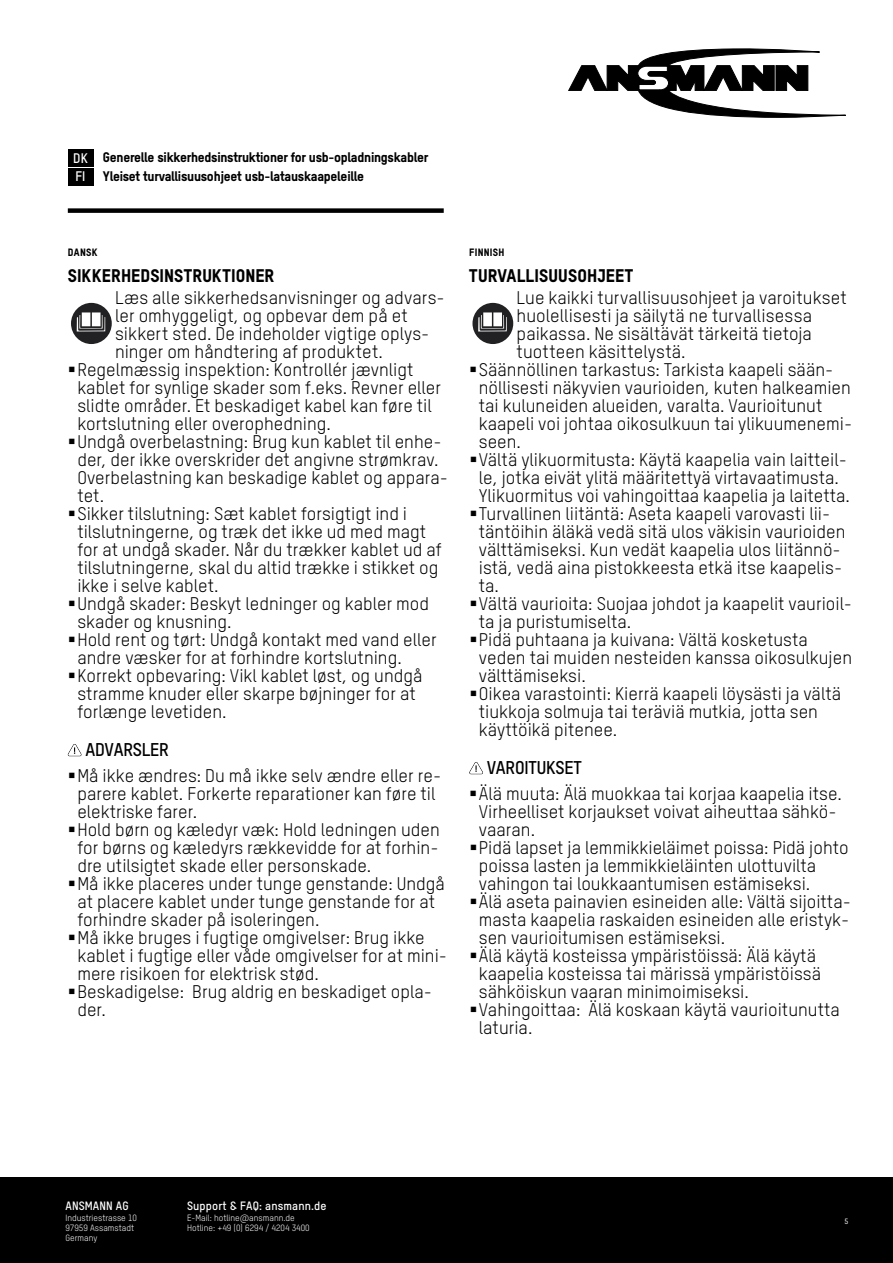
<style>
.page{position:relative;width:893px;height:1263px;background:#fff}
.page>*{position:absolute;margin:0;border:0;box-sizing:border-box;transform-origin:0 0}
.t1{font:18px/18px "TSTARPRO";color:#000}
.t2{font:800 18px "TSTARPRO";letter-spacing:.005em;color:#000}
.t3{font:18px "T Star Pro Bold";letter-spacing:-.01em;color:#000}
.t4{font:13.5px/19px "T Star Pro Heavy";letter-spacing:-.02em;color:#000}
.t5{font:13.5px/18.8px "T Star Pro Bold";color:#fff}
.t6{font:11.7px "T Star Pro Bold";letter-spacing:.01em;color:#fff}
.t7{font:800 10.5px "TSTARPRO";letter-spacing:.03em;color:#000}
.t8{font:8.85px/10.2px "T Star Pro Regular";color:#fff}
.t9{font:7.5px "T Star Pro Medium";color:#fff}
</style>
<div class="page">
<div style="left:0;top:1178px;width:893px;height:85px;background:#000"></div>
<svg style="left:569px;top:49px;width:277px;height:68px"></svg>
<svg style="left:71px;top:303px;width:41px;height:41px"></svg>
<svg style="left:68px;top:744px;width:13px;height:12px"></svg>
<svg style="left:472px;top:303px;width:41px;height:41px"></svg>
<svg style="left:469px;top:762px;width:14px;height:12px"></svg>
<div style="left:68px;top:208px;width:376px;height:5px;background:#000"></div>
<div style="left:68px;top:149px;width:25px;height:17px;background:#000"></div>
<div style="left:68px;top:168px;width:25px;height:17px;background:#000"></div>
<p class="t5" style="left:73px;top:147px;width:16px">DK<br>FI</p>
<p class="t4" style="left:103px;top:147px;width:327px">Generelle sikkerhedsinstruktioner for usb-opladningskabler<br>Yleiset turvallisuusohjeet usb-latauskaapeleille</p>
<p class="t7" style="left:68px;top:245px;width:31px">DANSK</p>
<p class="t2" style="left:68px;top:263px;width:208px">SIKKERHEDSINSTRUKTIONER</p>
<p class="t1" style="left:115px;top:288px;width:331px">Læs alle sikkerhedsanvisninger og advars&shy;ler omhyggeligt, og opbevar dem på et sikkert sted. De indeholder vigtige oplys&shy;ninger om håndtering af produktet.</p>
<p class="t1" style="left:77px;top:360px;width:365px;text-indent:-10px">▪Regelmæssig inspektion: Kontrollér jævnligt kablet for synlige skader som f.eks. Revner eller slidte områder. Et beskadiget kabel kan føre til kortslutning eller overophedning.</p>
<p class="t1" style="left:77px;top:432px;width:372px;text-indent:-10px">▪Undgå overbelastning: Brug kun kablet til enhe&shy;der, der ikke overskrider det angivne strømkrav.<br>Overbelastning kan beskadige kablet og appara&shy;tet.</p>
<p class="t1" style="left:77px;top:504px;width:366px;text-indent:-10px">▪Sikker tilslutning: Sæt kablet forsigtigt ind i tilslutningerne, og træk det ikke ud med magt for at undgå skader. Når du trækker kablet ud af tilslutningerne, skal du altid trække i stikket og ikke i selve kablet.</p>
<p class="t1" style="left:77px;top:594px;width:353px;text-indent:-10px">▪Undgå skader: Beskyt ledninger og kabler mod skader og knusning.</p>
<p class="t1" style="left:77px;top:630px;width:361px;text-indent:-10px">▪Hold rent og tørt: Undgå kontakt med vand eller andre væsker for at forhindre kortslutning.</p>
<p class="t1" style="left:77px;top:666px;width:346px;text-indent:-10px">▪Korrekt opbevaring: Vikl kablet løst, og undgå stramme knuder eller skarpe bøjninger for at forlænge levetiden.</p>
<p class="t3" style="left:85px;top:736px;width:85px">ADVARSLER</p>
<p class="t1" style="left:77px;top:765px;width:365px;text-indent:-10px">▪Må ikke ændres: Du må ikke selv ændre eller re&shy;parere kablet. Forkerte reparationer kan føre til elektriske farer.</p>
<p class="t1" style="left:77px;top:819px;width:364px;text-align:justify;text-indent:-10px">▪Hold børn og kæledyr væk: Hold ledningen uden for børns og kæledyrs rækkevidde for at forhin&shy;dre utilsigtet skade eller personskade.</p>
<p class="t1" style="left:77px;top:873px;width:369px;text-indent:-10px">▪Må ikke placeres under tunge genstande: Undgå at placere kablet under tunge genstande for at forhindre skader på isoleringen.</p>
<p class="t1" style="left:77px;top:927px;width:371px;text-indent:-10px">▪Må ikke bruges i fugtige omgivelser: Brug ikke kablet i fugtige eller våde omgivelser for at mini&shy;mere risikoen for elektrisk stød.</p>
<p class="t1" style="left:77px;top:981px;width:356px;text-indent:-10px">▪Beskadigelse: Brug aldrig en beskadiget opla&shy;der.</p>
<p class="t7" style="left:469px;top:245px;width:37px">FINNISH</p>
<p class="t2" style="left:469px;top:263px;width:165px">TURVALLISUUSOHJEET</p>
<p class="t1" style="left:517px;top:288px;width:332px">Lue kaikki turvallisuusohjeet ja varoitukset huolellisesti ja säilytä ne turvallisessa paikassa. Ne sisältävät tärkeitä tietoja tuotteen käsittelystä.</p>
<p class="t1" style="left:479px;top:360px;width:375px;text-indent:-10px">▪Säännöllinen tarkastus: Tarkista kaapeli sään&shy;nöllisesti näkyvien vaurioiden, kuten halkeamien tai kuluneiden alueiden, varalta. Vaurioitunut kaapeli voi johtaa oikosulkuun tai ylikuumenemi&shy;seen.</p>
<p class="t1" style="left:469px;top:450px;width:382px;text-align:center">▪Vältä ylikuormitusta: Käytä kaapelia vain laitteil&shy;le, jotka eivät ylitä määritettyä virtavaatimusta.<br>Ylikuormitus voi vahingoittaa kaapelia ja laitetta.</p>
<p class="t1" style="left:479px;top:504px;width:368px;text-indent:-10px">▪Turvallinen liitäntä: Aseta kaapeli varovasti lii&shy;täntöihin äläkä vedä sitä ulos väkisin vaurioiden välttämiseksi. Kun vedät kaapelia ulos liitännö&shy;istä, vedä aina pistokkeesta etkä itse kaapelis&shy;ta.</p>
<p class="t1" style="left:479px;top:594px;width:375px;text-indent:-10px">▪Vältä vaurioita: Suojaa johdot ja kaapelit vaurioil&shy;ta ja puristumiselta.</p>
<p class="t1" style="left:479px;top:630px;width:375px;text-indent:-10px">▪Pidä puhtaana ja kuivana: Vältä kosketusta veden tai muiden nesteiden kanssa oikosulkujen välttämiseksi.</p>
<p class="t1" style="left:479px;top:684px;width:364px;text-indent:-10px">▪Oikea varastointi: Kierrä kaapeli löysästi ja vältä tiukkoja solmuja tai teräviä mutkia, jotta sen käyttöikä pitenee.</p>
<p class="t3" style="left:487px;top:754px;width:97px">VAROITUKSET</p>
<p class="t1" style="left:479px;top:783px;width:365px;text-indent:-10px">▪Älä muuta: Älä muokkaa tai korjaa kaapelia itse.<br>Virheelliset korjaukset voivat aiheuttaa sähkö&shy;vaaran.</p>
<p class="t1" style="left:479px;top:837px;width:371px;text-indent:-10px">▪Pidä lapset ja lemmikkieläimet poissa: Pidä johto poissa lasten ja lemmikkieläinten ulottuvilta vahingon tai loukkaantumisen estämiseksi.</p>
<p class="t1" style="left:479px;top:891px;width:373px;text-align:justify;text-indent:-10px">▪Älä aseta painavien esineiden alle: Vältä sijoitta&shy;masta kaapelia raskaiden esineiden alle eristyk&shy;sen vaurioitumisen estämiseksi.</p>
<p class="t1" style="left:479px;top:945px;width:344px;text-indent:-10px">▪Älä käytä kosteissa ympäristöissä: Älä käytä kaapelia kosteissa tai märissä ympäristöissä sähköiskun vaaran minimoimiseksi.</p>
<p class="t1" style="left:479px;top:999px;width:362px;text-indent:-10px">▪Vahingoittaa: Älä koskaan käytä vaurioitunutta laturia.</p>
<p class="t6" style="left:65px;top:1197px;width:65px">ANSMANN AG</p>
<p class="t8" style="left:65px;top:1212px;width:73px">Industriestrasse 10<br>97959 Assamstadt<br>Germany</p>
<p class="t6" style="left:187px;top:1197px;width:141px">Support &amp; FAQ: ansmann.de</p>
<p class="t8" style="left:187px;top:1211px;width:124px">E-Mail: hotline@ansmann.de<br>Hotline: +49 (0) 6294 / 4204 3400</p>
<p class="t9" style="left:844px;top:1216px;width:5px">5</p>
</div>
